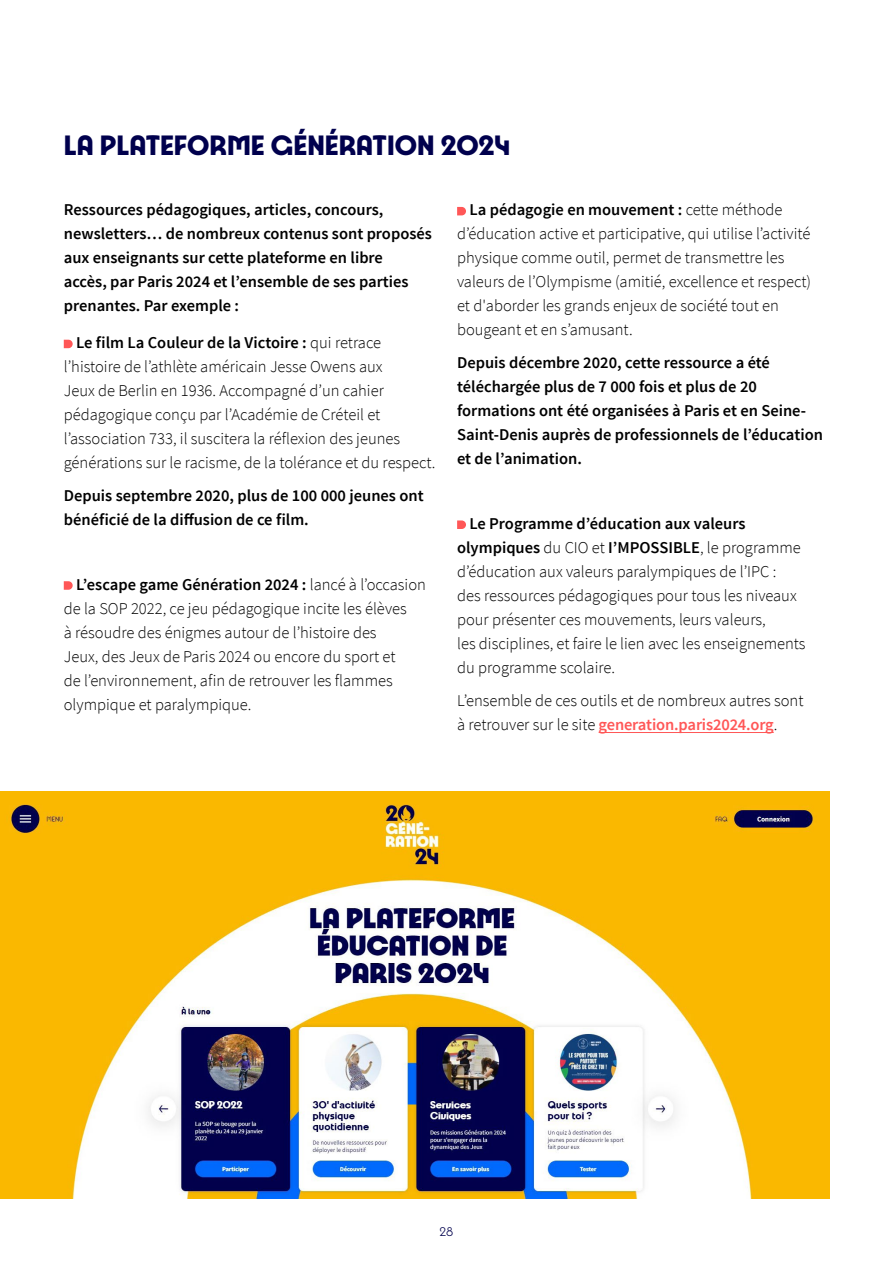
<style>
.page{position:relative;width:893px;height:1263px;background:#fff}
.page>*{position:absolute;margin:0;border:0;box-sizing:border-box;transform-origin:0 0}
.Titre_2{font:700 30px "Paris 2024";color:#00004d}
.Texte_courant{font:300 16.5px/24px "Source Sans Pro";color:#000}
.Texte_courant-2{font:600 16.5px/24px "Source Sans Pro";color:#000}
.Chapô{font:600 16.5px/24px "Source Sans Pro";color:#000}
.t1{font:300 13.5px "Paris 2024";color:#00004d}
.s1{font-weight:600}
.s2{font-weight:600;color:#ff5757}
</style>
<div class="page">
<img style="left:0;top:791px;width:829px;height:408px">
<svg style="left:64px;top:340px;width:9px;height:8px"></svg>
<svg style="left:64px;top:581px;width:9px;height:9px"></svg>
<hr style="left:599px;top:732px;width:175px;height:1px;background:#ff5757">
<svg style="left:457px;top:207px;width:9px;height:8px"></svg>
<svg style="left:457px;top:520px;width:9px;height:9px"></svg>
<p class="Titre_2" style="left:64px;top:126px;width:448px">LA PLATEFORME GÉNÉRATION 2024</p>
<p class="Chapô" style="left:64px;top:198px;width:370px">Ressources pédagogiques, articles, concours, newsletters… de nombreux contenus sont proposés aux enseignants sur cette plateforme en libre<br>accès, par Paris 2024 et l’ensemble de ses parties prenantes. Par exemple :</p>
<p class="Texte_courant" style="left:64px;top:331px;width:373px;text-indent:12px"><span class="s1">Le film La Couleur de la Victoire :</span> qui retrace l’histoire de l’athlète américain Jesse Owens aux<br>Jeux de Berlin en 1936. Accompagné d’un cahier pédagogique conçu par l’Académie de Créteil et l’association 733, il suscitera la réflexion des jeunes générations sur le racisme, de la tolérance et du respect.</p>
<p class="Texte_courant-2" style="left:64px;top:484px;width:361px">Depuis septembre 2020, plus de 100 000 jeunes ont bénéficié de la diffusion de ce film.</p>
<p class="Texte_courant" style="left:64px;top:572px;width:364px;text-indent:12px"><span class="s1">L’escape game Génération 2024 :</span> lancé à l’occasion de la SOP 2022, ce jeu pédagogique incite les élèves<br>à résoudre des énigmes autour de l’histoire des<br>Jeux, des Jeux de Paris 2024 ou encore du sport et<br>de l’environnement, afin de retrouver les flammes olympique et paralympique.</p>
<p class="Texte_courant" style="left:457px;top:198px;width:356px;text-indent:12px"><span class="s1">La pédagogie en mouvement :</span> cette méthode d’éducation active et participative, qui utilise l’activité physique comme outil, permet de transmettre les valeurs de l’Olympisme (amitié, excellence et respect) et d'aborder les grands enjeux de société tout en bougeant et en s’amusant.</p>
<p class="Texte_courant-2" style="left:457px;top:351px;width:367px">Depuis décembre 2020, cette ressource a été téléchargée plus de 7 000 fois et plus de 20 formations ont été organisées à Paris et en Seine-Saint-Denis auprès de professionnels de l’éducation et de l’animation.</p>
<p class="Texte_courant" style="left:457px;top:511px;width:350px;text-indent:12px"><span class="s1">Le Programme d’éducation aux valeurs olympiques</span> du CIO et <span class="s1">I’MPOSSIBLE</span>, le programme d’éducation aux valeurs paralympiques de l’IPC :<br>des ressources pédagogiques pour tous les niveaux pour présenter ces mouvements, leurs valeurs,<br>les disciplines, et faire le lien avec les enseignements du programme scolaire.</p>
<p class="Texte_courant" style="left:457px;top:688px;width:348px">L’ensemble de ces outils et de nombreux autres sont à retrouver sur le site <span class="s2">generation.paris2024.org</span>.</p>
<p class="t1" style="left:440px;top:1224px;width:15px">28</p>
</div>
